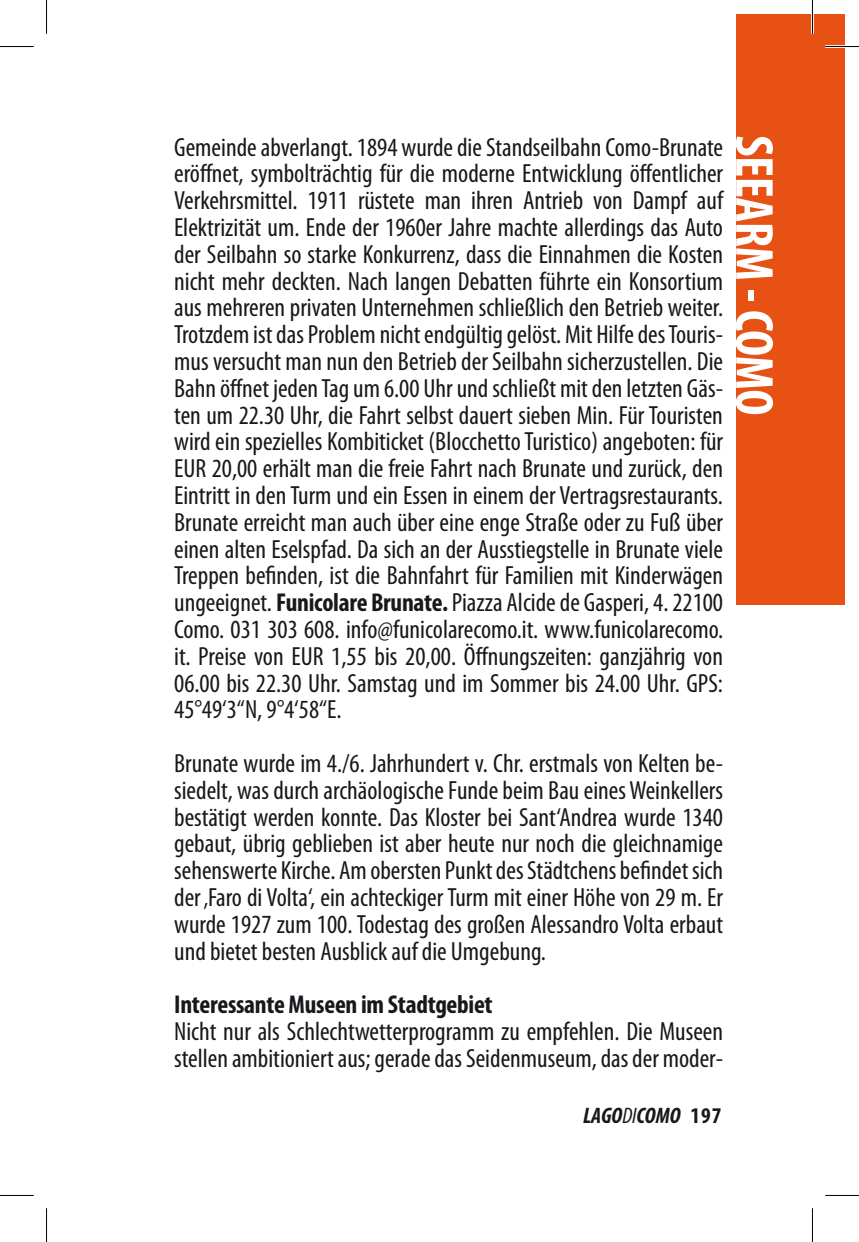
<style>
.page{position:relative;width:859px;height:1242px;background:#fff}
.page>*{position:absolute;margin:0;border:0;box-sizing:border-box;transform-origin:0 0}
.t1{font:700 condensed 54px "Myriad Pro";letter-spacing:-.01em;color:#fff}
.t2{font:condensed 26.32px/26.8px "Myriad Pro";color:#1a171c;text-align:justify}
.t3{font:700 condensed 25.88px "Myriad Pro";letter-spacing:-.01em;color:#1a171c}
.t4{font:italic 700 condensed 22.5px "Myriad Pro";color:#1a171c}
.s1{font-weight:700;font-size:25.88px}
.s2{font-weight:400}
.s3{font-style:normal}
</style>
<div class="page">
<div style="left:735px;top:15px;width:109px;height:590px;background:#e75113"></div>
<hr style="left:825px;top:45px;width:33px;height:3px;background:#fff">
<hr style="left:810px;top:0;width:3px;height:34px;background:#fff">
<hr style="left:0;top:46px;width:34px;height:1px;background:#000">
<hr style="left:825px;top:46px;width:33px;height:1px;background:#000">
<hr style="left:0;top:1194px;width:34px;height:1px;background:#000">
<hr style="left:825px;top:1194px;width:33px;height:1px;background:#000">
<hr style="left:46px;top:0;width:1px;height:34px;background:#000">
<hr style="left:46px;top:1207px;width:1px;height:34px;background:#000">
<hr style="left:811px;top:0;width:1px;height:34px;background:#000">
<hr style="left:811px;top:1207px;width:1px;height:34px;background:#000">
<p class="t2" style="left:174px;top:133px;width:550px">Gemeinde abverlangt. 1894 wurde die Standseilbahn Como-Brunate eröffnet, symbolträchtig für die moderne Entwicklung öffentlicher Verkehrsmittel. 1911 rüstete man ihren Antrieb von Dampf auf Elektrizität um. Ende der 1960er Jahre machte allerdings das Auto der Seilbahn so starke Konkurrenz, dass die Einnahmen die Kosten nicht mehr deckten. Nach langen Debatten führte ein Konsortium aus mehreren privaten Unternehmen schließlich den Betrieb weiter.<br>Trotzdem ist das Problem nicht endgültig gelöst. Mit Hilfe des Touris&shy;mus versucht man nun den Betrieb der Seilbahn sicherzustellen. Die Bahn öffnet jeden Tag um 6.00 Uhr und schließt mit den letzten Gäs&shy;ten um 22.30 Uhr, die Fahrt selbst dauert sieben Min. Für Touristen wird ein spezielles Kombiticket (Blocchetto Turistico) angeboten: für EUR 20,00 erhält man die freie Fahrt nach Brunate und zurück, den Eintritt in den Turm und ein Essen in einem der Vertragsrestaurants.<br>Brunate erreicht man auch über eine enge Straße oder zu Fuß über einen alten Eselspfad. Da sich an der Ausstiegstelle in Brunate viele Treppen befinden, ist die Bahnfahrt für Familien mit Kinderwägen ungeeignet. <span class="s1">Funicolare Brunate.</span> Piazza Alcide de Gasperi, 4. 22100<br>Como. 031 303 608. info@funicolarecomo.it. www.funicolarecomo. it. Preise von EUR 1,55 bis 20,00. Öffnungszeiten: ganzjährig von 06.00 bis 22.30 Uhr. Samstag und im Sommer bis 24.00 Uhr. GPS:<br>45°49‘3“N, 9°4‘58“E.</p>
<p class="t2" style="left:174px;top:749px;width:550px">Brunate wurde im 4./6. Jahrhundert v. Chr. erstmals von Kelten be&shy;siedelt, was durch archäologische Funde beim Bau eines Weinkellers bestätigt werden konnte. Das Kloster bei Sant‘Andrea wurde 1340 gebaut, übrig geblieben ist aber heute nur noch die gleichnamige sehenswerte Kirche. Am obersten Punkt des Städtchens befindet sich der ‚Faro di Volta‘, ein achteckiger Turm mit einer Höhe von 29 m. Er wurde 1927 zum 100. Todestag des großen Alessandro Volta erbaut und bietet besten Ausblick auf die Umgebung.</p>
<p class="t3" style="left:174px;top:988px;width:320px">Interessante Museen im Stadtgebiet</p>
<p class="t2" style="left:174px;top:1017px;width:550px">Nicht nur als Schlechtwetterprogramm zu empfehlen. Die Museen stellen ambitioniert aus; gerade das Seidenmuseum, das der moder-</p>
<h1 class="t1" style="left:787px;top:135px;width:282px;rotate:90deg">SEEARM - COMO</h1>
<p class="t4" style="left:583px;top:1101px;width:140px">LAGO<span class="s2">DI</span>COMO <span class="s3">197</span></p>
</div>
